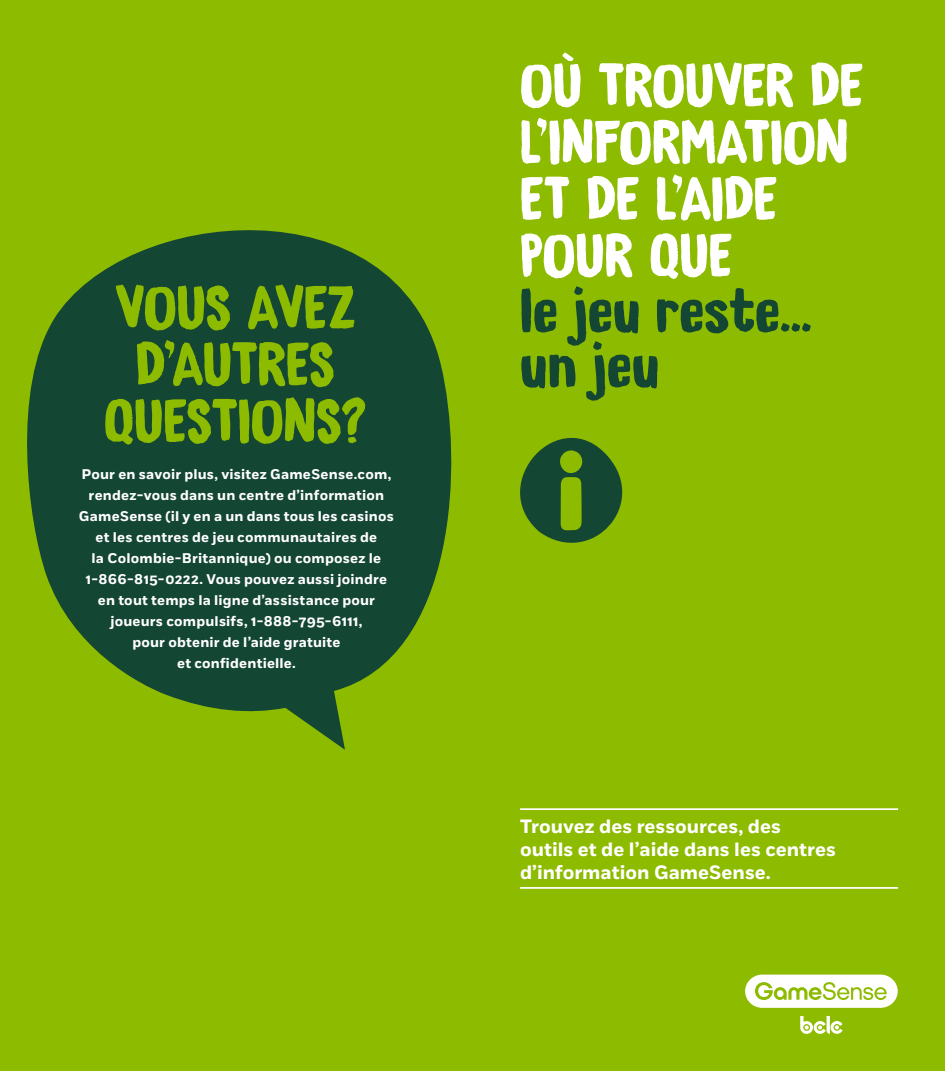
<style>
.page{position:relative;width:945px;height:1071px;background:#8dbb00}
.page>*{position:absolute;margin:0;border:0;box-sizing:border-box;transform-origin:0 0}
.header_UC{font:63px/56.7px "Game Sense Hand";letter-spacing:-.005em;color:#fff}
.header_UC-2{font:63px/56.7px "Game Sense Hand";letter-spacing:-.01em;color:#8dbb00;text-align:center}
.header_LC{font:63px "Game Sense Hand";letter-spacing:.005em;color:#144634}
.t1{font:700 19.25px/23.1px "Fort";color:#fff}
.call_out__body{font:700 14px/21px "Fort";letter-spacing:.015em;color:#fff;text-align:center}
</style>
<div class="page">
<svg style="left:745px;top:975px;width:153px;height:33px"></svg>
<svg style="left:800px;top:1016px;width:43px;height:18px"></svg>
<svg style="left:520px;top:438px;width:103px;height:105px"></svg>
<svg style="left:27px;top:230px;width:425px;height:520px;fill:#144634"></svg>
<hr style="left:520px;top:808px;width:378px;height:2px;background:#fff">
<hr style="left:520px;top:887px;width:378px;height:2px;background:#fff">
<p class="header_UC-2" style="left:104px;top:279px;width:264px">VOUS AVEZ<br>D’AUTRES<br>QUESTIONS?</p>
<p class="call_out__body" style="left:79px;top:464px;width:316px">Pour en savoir plus, visitez GameSense.com, rendez-vous dans un centre d’information GameSense (il y en a un dans tous les casinos et les centres de jeu communautaires de<br>la Colombie-Britannique) ou composez le 1-866-815-0222. Vous pouvez aussi joindre en tout temps la ligne d’assistance pour joueurs compulsifs, 1-888-795-6111,<br>pour obtenir de l’aide gratuite<br>et confidentielle.</p>
<p class="header_UC" style="left:520px;top:57px;width:345px">OÙ TROUVER DE<br>L’INFORMATION<br>ET DE L’AIDE<br>POUR QUE</p>
<p class="header_LC" style="left:520px;top:272px;width:293px">le jeu reste...</p>
<p class="header_LC" style="left:520px;top:327px;width:140px">un jeu</p>
<p class="t1" style="left:520px;top:816px;width:317px">Trouvez des ressources, des outils et de l’aide dans les centres d’information GameSense.</p>
</div>
